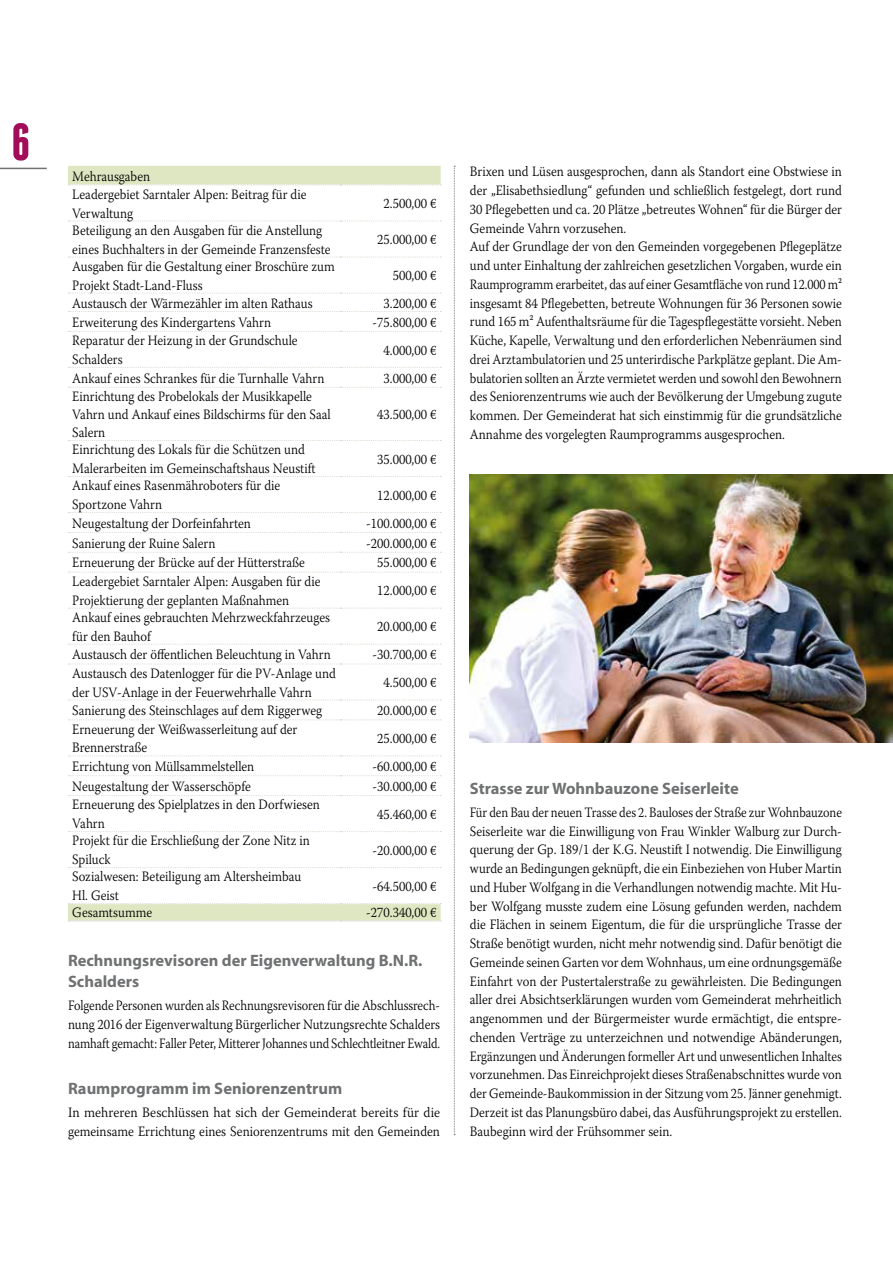
<style>
.page{position:relative;width:893px;height:1263px;background:#fff}
.page>*{position:absolute;margin:0;border:0;box-sizing:border-box;transform-origin:0 0}
.t1{font:700 52.5px "Franchise";color:#a10d59}
.t2{font:700 16.5px/21px "Myriad";color:#707172}
.t3{font:300 14.25px/18.8px "Warnock Pro";color:#000;scale:.9 1}
.t4{font:300 14.25px/18.8px "Warnock Pro";color:#000;text-align:justify;scale:.88 1}
.t5{font:300 14.25px/18.8px "Warnock Pro";color:#000;scale:.93 1}
</style>
<div class="page">
<hr style="left:0;top:168px;width:47px;height:1px;background:#707172">
<svg style="left:454px;top:166px;width:1px;height:969px"></svg>
<svg style="left:68px;top:166px;width:373px;height:755px"></svg>
<svg style="left:68px;top:185px;width:373px;height:1px"></svg>
<svg style="left:68px;top:221px;width:373px;height:1px"></svg>
<svg style="left:68px;top:257px;width:373px;height:1px"></svg>
<svg style="left:68px;top:293px;width:373px;height:1px"></svg>
<svg style="left:68px;top:311px;width:373px;height:1px"></svg>
<svg style="left:68px;top:331px;width:373px;height:1px"></svg>
<svg style="left:68px;top:367px;width:373px;height:1px"></svg>
<svg style="left:68px;top:387px;width:373px;height:1px"></svg>
<svg style="left:68px;top:440px;width:373px;height:1px"></svg>
<svg style="left:68px;top:476px;width:373px;height:1px"></svg>
<svg style="left:68px;top:512px;width:373px;height:1px"></svg>
<svg style="left:68px;top:532px;width:373px;height:1px"></svg>
<svg style="left:68px;top:552px;width:373px;height:1px"></svg>
<svg style="left:68px;top:572px;width:373px;height:1px"></svg>
<svg style="left:68px;top:608px;width:373px;height:1px"></svg>
<svg style="left:68px;top:644px;width:373px;height:1px"></svg>
<svg style="left:68px;top:663px;width:373px;height:1px"></svg>
<svg style="left:68px;top:700px;width:373px;height:1px"></svg>
<svg style="left:68px;top:719px;width:373px;height:1px"></svg>
<svg style="left:68px;top:755px;width:373px;height:1px"></svg>
<svg style="left:68px;top:775px;width:373px;height:1px"></svg>
<svg style="left:68px;top:795px;width:373px;height:1px"></svg>
<svg style="left:68px;top:831px;width:373px;height:1px"></svg>
<svg style="left:68px;top:867px;width:373px;height:1px"></svg>
<svg style="left:68px;top:903px;width:373px;height:1px"></svg>
<svg style="left:68px;top:921px;width:373px;height:1px"></svg>
<img style="left:470px;top:474px;width:423px;height:268px">
<h1 class="t1" style="left:11px;top:117px;width:21px">6</h1>
<p class="t3" style="left:72px;top:166px;width:262px">Mehrausgaben<br>Leadergebiet Sarntaler Alpen: Beitrag für die<br>Verwaltung</p>
<p class="t3" style="left:384px;top:194px;width:60px">2.500,00 €</p>
<p class="t3" style="left:72px;top:221px;width:288px">Beteiligung an den Ausgaben für die Anstellung eines Buchhalters in der Gemeinde Franzensfeste</p>
<p class="t3" style="left:377px;top:230px;width:67px">25.000,00 €</p>
<p class="t3" style="left:72px;top:257px;width:293px">Ausgaben für die Gestaltung einer Broschüre zum<br>Projekt Stadt-Land-Fluss</p>
<p class="t3" style="left:393px;top:266px;width:50px">500,00 €</p>
<p class="t3" style="left:72px;top:293px;width:269px">Austausch der Wärmezähler im alten Rathaus</p>
<p class="t3" style="left:384px;top:293px;width:60px">3.200,00 €</p>
<p class="t3" style="left:72px;top:312px;width:222px">Erweiterung des Kindergartens Vahrn</p>
<p class="t3" style="left:373px;top:312px;width:72px">-75.800,00 €</p>
<p class="t3" style="left:72px;top:331px;width:252px">Reparatur der Heizung in der Grundschule<br>Schalders</p>
<p class="t3" style="left:384px;top:340px;width:60px">4.000,00 €</p>
<p class="t3" style="left:72px;top:368px;width:282px">Ankauf eines Schrankes für die Turnhalle Vahrn</p>
<p class="t3" style="left:384px;top:368px;width:60px">3.000,00 €</p>
<p class="t3" style="left:72px;top:387px;width:289px;line-height:18px">Einrichtung des Probelokals der Musikkapelle<br>Vahrn und Ankauf eines Bildschirms für den Saal<br>Salern</p>
<p class="t3" style="left:377px;top:405px;width:67px">43.500,00 €</p>
<p class="t3" style="left:72px;top:440px;width:272px">Einrichtung des Lokals für die Schützen und<br>Malerarbeiten im Gemeinschaftshaus Neustift</p>
<p class="t3" style="left:377px;top:449px;width:67px">35.000,00 €</p>
<p class="t3" style="left:72px;top:476px;width:233px">Ankauf eines Rasenmähroboters für die<br>Sportzone Vahrn</p>
<p class="t3" style="left:377px;top:485px;width:67px">12.000,00 €</p>
<p class="t3" style="left:72px;top:513px;width:200px">Neugestaltung der Dorfeinfahrten</p>
<p class="t3" style="left:366px;top:513px;width:79px">-100.000,00 €</p>
<p class="t3" style="left:72px;top:533px;width:161px">Sanierung der Ruine Salern</p>
<p class="t3" style="left:366px;top:533px;width:79px">-200.000,00 €</p>
<p class="t3" style="left:72px;top:553px;width:260px">Erneuerung der Brücke auf der Hütterstraße</p>
<p class="t3" style="left:377px;top:553px;width:67px">55.000,00 €</p>
<p class="t3" style="left:72px;top:572px;width:277px">Leadergebiet Sarntaler Alpen: Ausgaben für die<br>Projektierung der geplanten Maßnahmen</p>
<p class="t3" style="left:377px;top:581px;width:67px">12.000,00 €</p>
<p class="t3" style="left:72px;top:608px;width:288px">Ankauf eines gebrauchten Mehrzweckfahrzeuges für den Bauhof</p>
<p class="t3" style="left:377px;top:617px;width:67px">20.000,00 €</p>
<p class="t3" style="left:72px;top:645px;width:289px">Austausch der öffentlichen Beleuchtung in Vahrn</p>
<p class="t3" style="left:373px;top:645px;width:72px">-30.700,00 €</p>
<p class="t3" style="left:72px;top:663px;width:294px">Austausch des Datenlogger für die PV-Anlage und der USV-Anlage in der Feuerwehrhalle Vahrn</p>
<p class="t3" style="left:384px;top:673px;width:60px">4.500,00 €</p>
<p class="t3" style="left:72px;top:701px;width:279px">Sanierung des Steinschlages auf dem Riggerweg</p>
<p class="t3" style="left:377px;top:701px;width:67px">20.000,00 €</p>
<p class="t3" style="left:72px;top:719px;width:252px">Erneuerung der Weißwasserleitung auf der<br>Brennerstraße</p>
<p class="t3" style="left:377px;top:729px;width:67px">25.000,00 €</p>
<p class="t3" style="left:72px;top:757px;width:204px">Errichtung von Müllsammelstellen</p>
<p class="t3" style="left:373px;top:757px;width:72px">-60.000,00 €</p>
<p class="t3" style="left:72px;top:776px;width:200px">Neugestaltung der Wasserschöpfe</p>
<p class="t3" style="left:373px;top:776px;width:72px">-30.000,00 €</p>
<p class="t3" style="left:72px;top:795px;width:277px">Erneuerung des Spielplatzes in den Dorfwiesen<br>Vahrn</p>
<p class="t3" style="left:377px;top:804px;width:67px">45.460,00 €</p>
<p class="t3" style="left:72px;top:831px;width:265px">Projekt für die Erschließung der Zone Nitz in<br>Spiluck</p>
<p class="t3" style="left:373px;top:840px;width:72px">-20.000,00 €</p>
<p class="t3" style="left:72px;top:867px;width:256px">Sozialwesen: Beteiligung am Altersheimbau<br>Hl. Geist</p>
<p class="t3" style="left:373px;top:876px;width:72px">-64.500,00 €</p>
<p class="t3" style="left:72px;top:903px;width:90px">Gesamtsumme</p>
<p class="t3" style="left:366px;top:903px;width:79px">-270.340,00 €</p>
<p class="t2" style="left:68px;top:950px;width:356px">Rechnungsrevisoren der Eigenverwaltung B.N.R.<br>Schalders</p>
<p class="t4" style="left:68px;top:996px;width:424px">Folgende Personen wurden als Rechnungsrevisoren für die Abschlussrech&shy;nung 2016 der Eigenverwaltung Bürgerlicher Nutzungsrechte Schalders namhaft gemacht: Faller Peter, Mitterer Johannes und Schlechtleitner Ewald.</p>
<p class="t2" style="left:68px;top:1078px;width:276px">Raumprogramm im Seniorenzentrum</p>
<p class="t5" style="left:68px;top:1102px;width:402px">In mehreren Beschlüssen hat sich der Gemeinderat bereits für die gemeinsame Errichtung eines Seniorenzentrums mit den Gemeinden</p>
<p class="t3" style="left:470px;top:162px;width:415px">Brixen und Lüsen ausgesprochen, dann als Standort eine Obstwiese in der „Elisabethsiedlung“ gefunden und schließlich festgelegt, dort rund 30 Pflegebetten und ca. 20 Plätze „betreutes Wohnen“ für die Bürger der Gemeinde Vahrn vorzusehen.<br>Auf der Grundlage der von den Gemeinden vorgegebenen Pflegeplätze und unter Einhaltung der zahlreichen gesetzlichen Vorgaben, wurde ein Raumprogramm erarbeitet, das auf einer Gesamtfläche von rund 12.000 m² insgesamt 84 Pflegebetten, betreute Wohnungen für 36 Personen sowie rund 165 m² Aufenthaltsräume für die Tagespflegestätte vorsieht. Neben Küche, Kapelle, Verwaltung und den erforderlichen Nebenräumen sind drei Arztambulatorien und 25 unterirdische Parkplätze geplant. Die Am&shy;bulatorien sollten an Ärzte vermietet werden und sowohl den Bewohnern des Seniorenzentrums wie auch der Bevölkerung der Umgebung zugute kommen. Der Gemeinderat hat sich einstimmig für die grundsätzliche Annahme des vorgelegten Raumprogramms ausgesprochen.</p>
<p class="t2" style="left:470px;top:778px;width:270px">Strasse zur Wohnbauzone Seiserleite</p>
<p class="t4" style="left:470px;top:802px;width:424px">Für den Bau der neuen Trasse des 2. Bauloses der Straße zur Wohnbauzone Seiserleite war die Einwilligung von Frau Winkler Walburg zur Durch&shy;querung der Gp. 189/1 der K.G. Neustift I notwendig. Die Einwilligung wurde an Bedingungen geknüpft, die ein Einbeziehen von Huber Martin und Huber Wolfgang in die Verhandlungen notwendig machte. Mit Hu&shy;ber Wolfgang musste zudem eine Lösung gefunden werden, nachdem die Flächen in seinem Eigentum, die für die ursprüngliche Trasse der Straße benötigt wurden, nicht mehr notwendig sind. Dafür benötigt die Gemeinde seinen Garten vor dem Wohnhaus, um eine ordnungsgemäße Einfahrt von der Pustertalerstraße zu gewährleisten. Die Bedingungen aller drei Absichtserklärungen wurden vom Gemeinderat mehrheitlich angenommen und der Bürgermeister wurde ermächtigt, die entspre&shy;chenden Verträge zu unterzeichnen und notwendige Abänderungen, Ergänzungen und Änderungen formeller Art und unwesentlichen Inhaltes vorzunehmen. Das Einreichprojekt dieses Straßenabschnittes wurde von der Gemeinde-Baukommission in der Sitzung vom 25. Jänner genehmigt.<br>Derzeit ist das Planungsbüro dabei, das Ausführungsprojekt zu erstellen.<br>Baubeginn wird der Frühsommer sein.</p>
</div>
